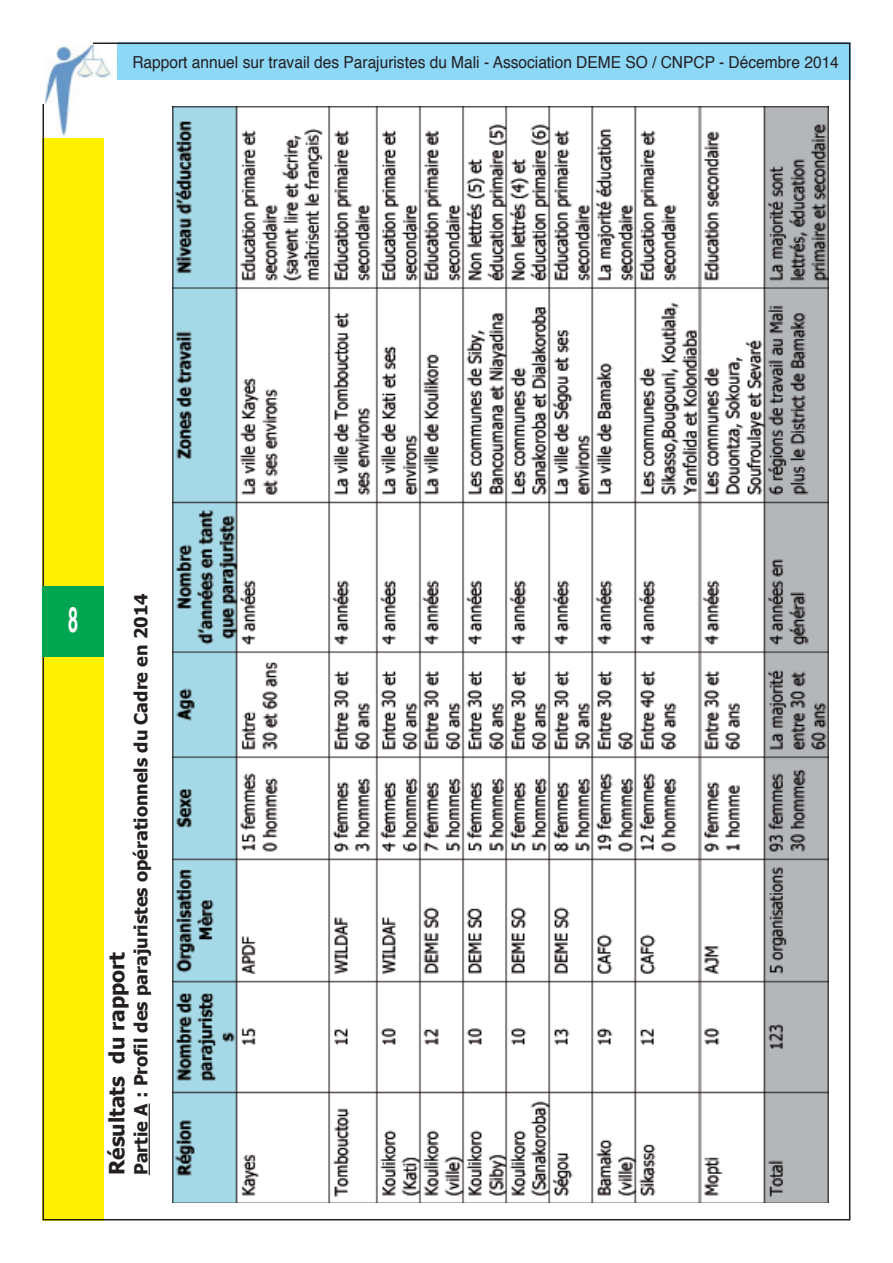
<style>
.page{position:relative;width:893px;height:1263px;background:#fff}
.page>*{position:absolute;margin:0;border:0;box-sizing:border-box;transform-origin:0 0}
.t1{font:700 34.95px "Helvetica";color:#fff;scale:.52 1}
.t2{font:700 21px "Tahoma";color:#231f20}
.t3{font:700 18px "Tahoma";color:#231f20}
.t4{font:16.5px "Helvetica";color:#231f20;scale:.94 1}
</style>
<div class="page">
<div style="left:43px;top:138px;width:61px;height:1082px;background:#fff101"></div>
<div style="left:117px;top:43px;width:733px;height:37px;background:#8dd7f7"></div>
<img style="left:45px;top:45px;width:66px;height:91px">
<div style="left:43px;top:587px;width:61px;height:70px;background:#00a54f"></div>
<img style="left:173px;top:106px;width:656px;height:1096px">
<hr style="left:149px;top:1103px;width:1px;height:72px;background:#231f20">
<p class="t4" style="left:132px;top:55px;width:753px">Rapport annuel sur travail des Parajuristes du Mali - Association DEME SO / CNPCP - Décembre 2014</p>
<h1 class="t1" style="left:68px;top:605px;width:21px">8</h1>
<p class="t3" style="left:129px;top:1175px;width:583px;rotate:-90deg">Partie A : Profil des parajuristes opérationnels du Cadre en 2014</p>
<p class="t2" style="left:104px;top:1175px;width:225px;rotate:-90deg">Résultats du rapport</p>
</div>
